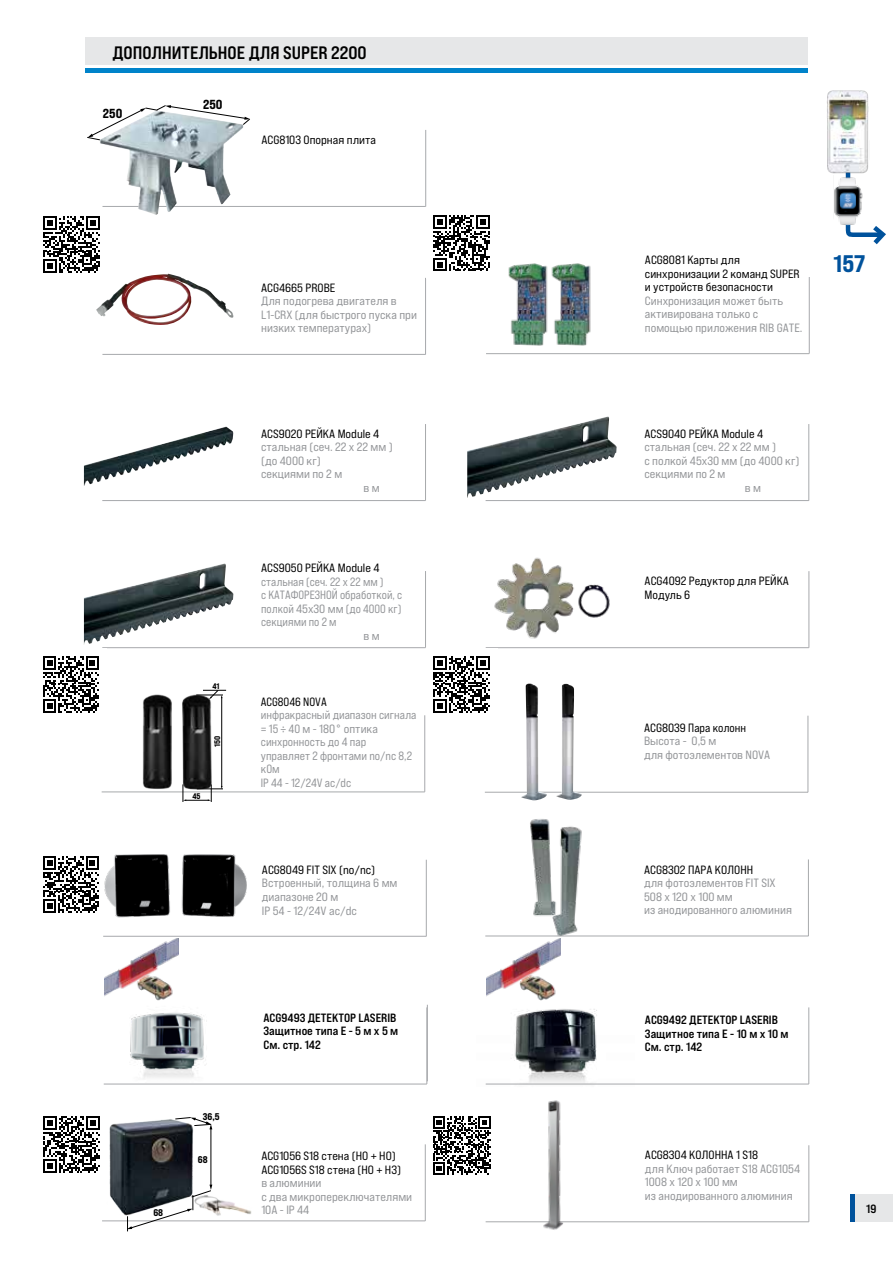
<style>
.page{position:relative;width:893px;height:1263px;background:#fff}
.page>*{position:absolute;margin:0;border:0;box-sizing:border-box;transform-origin:0 0}
.t1{font:24px "Bebas Neue Pro Exp Eb";color:#00529c}
.t2{font:18px "Bebas Neue Pro Exp Bd";color:#000}
.t3{font:13.05px "Bebas Neue Pro Exp Eb";color:#000}
.t4{font:12px/13.5px "Bebas Neue Pro Exp Rg";color:#939598}
.t5{font:12px/13.5px "Bebas Neue Pro Exp Rg";color:#000}
.t6{font:12px/13.5px "Bebas Neue Pro Exp Rg";color:#939598;scale:.95 1}
.t7{font:12px/13.5px "Bebas Neue Pro Exp Bd";color:#000}
.t8{font:12px "Bebas Neue Pro Exp Rg";color:#939598;scale:.93 1}
.t9{font:12px "Bebas Neue Pro Exp Rg";color:#000;scale:.95 1}
.t10{font:9.75px "Bebas Neue Pro Exp Eb";color:#000}
.t11{font:8.1px "Bebas Neue Pro Exp Eb";color:#000}
</style>
<div class="page">
<div style="left:855px;top:1194px;width:38px;height:28px;background:#e6e7e8"></div>
<hr style="left:850px;top:1194px;width:4px;height:28px;background:#00529c">
<hr style="left:102px;top:206px;width:324px;height:1px;background:#a7a9ac">
<hr style="left:425px;top:130px;width:1px;height:76px;background:#a7a9ac">
<img style="left:84px;top:427px;width:149px;height:59px">
<img style="left:84px;top:563px;width:149px;height:81px">
<hr style="left:102px;top:500px;width:323px;height:1px;background:#a7a9ac">
<hr style="left:425px;top:424px;width:1px;height:77px;background:#a7a9ac">
<hr style="left:102px;top:647px;width:323px;height:1px;background:#a7a9ac">
<hr style="left:425px;top:571px;width:1px;height:77px;background:#a7a9ac">
<img style="left:467px;top:416px;width:150px;height:82px">
<hr style="left:486px;top:500px;width:323px;height:1px;background:#a7a9ac">
<hr style="left:808px;top:424px;width:1px;height:77px;background:#a7a9ac">
<hr style="left:102px;top:354px;width:324px;height:1px;background:#a7a9ac">
<hr style="left:425px;top:278px;width:1px;height:76px;background:#a7a9ac">
<img style="left:96px;top:274px;width:137px;height:51px">
<div style="left:85px;top:38px;width:722px;height:27px;background:#e6e7e8"></div>
<hr style="left:85px;top:68px;width:722px;height:4px;background:#0083ca">
<img style="left:99px;top:140px;width:132px;height:75px">
<svg style="left:87px;top:105px;width:163px;height:35px"></svg>
<hr style="left:102px;top:791px;width:323px;height:1px;background:#a7a9ac">
<hr style="left:424px;top:715px;width:1px;height:77px;background:#a7a9ac">
<img style="left:138px;top:694px;width:74px;height:98px">
<hr style="left:221px;top:697px;width:1px;height:89px;background:#000">
<svg style="left:196px;top:690px;width:30px;height:9px"></svg>
<svg style="left:183px;top:784px;width:40px;height:18px"></svg>
<hr style="left:485px;top:792px;width:323px;height:1px;background:#a7a9ac">
<hr style="left:808px;top:716px;width:1px;height:76px;background:#a7a9ac">
<img style="left:521px;top:683px;width:61px;height:117px">
<img style="left:494px;top:557px;width:116px;height:82px">
<hr style="left:486px;top:647px;width:323px;height:1px;background:#a7a9ac">
<hr style="left:808px;top:571px;width:1px;height:77px;background:#a7a9ac">
<svg style="left:845px;top:175px;width:41px;height:70px"></svg>
<img style="left:827px;top:90px;width:42px;height:85px">
<img style="left:834px;top:176px;width:28px;height:50px">
<hr style="left:486px;top:353px;width:323px;height:1px;background:#a7a9ac">
<hr style="left:809px;top:277px;width:1px;height:77px;background:#a7a9ac">
<img style="left:508px;top:263px;width:83px;height:83px">
<svg style="left:433px;top:215px;width:57px;height:56px"></svg>
<svg style="left:43px;top:656px;width:56px;height:57px"></svg>
<svg style="left:433px;top:656px;width:57px;height:57px"></svg>
<div style="left:35px;top:209px;width:72px;height:72px;background:#fff"></div>
<svg style="left:43px;top:216px;width:57px;height:57px"></svg>
<img style="left:485px;top:1009px;width:150px;height:76px">
<img style="left:103px;top:1000px;width:142px;height:85px">
<hr style="left:486px;top:1084px;width:323px;height:1px;background:#a7a9ac">
<hr style="left:808px;top:1007px;width:1px;height:77px;background:#a7a9ac">
<hr style="left:104px;top:1084px;width:323px;height:1px;background:#a7a9ac">
<hr style="left:426px;top:1007px;width:1px;height:77px;background:#a7a9ac">
<hr style="left:427px;top:1005px;width:1px;height:76px;background:#a7a9ac">
<img style="left:487px;top:938px;width:73px;height:62px">
<img style="left:105px;top:938px;width:73px;height:62px">
<hr style="left:102px;top:1220px;width:323px;height:1px;background:#a7a9ac">
<hr style="left:425px;top:1144px;width:1px;height:77px;background:#a7a9ac">
<svg style="left:127px;top:1221px;width:85px;height:10px"></svg>
<img style="left:106px;top:1117px;width:148px;height:104px">
<div style="left:36px;top:1108px;width:72px;height:72px;background:#fff"></div>
<svg style="left:44px;top:1116px;width:56px;height:56px"></svg>
<svg style="left:433px;top:1116px;width:58px;height:58px"></svg>
<hr style="left:486px;top:1221px;width:323px;height:1px;background:#a7a9ac">
<hr style="left:808px;top:1145px;width:1px;height:77px;background:#a7a9ac">
<img style="left:540px;top:1100px;width:60px;height:130px">
<svg style="left:43px;top:856px;width:56px;height:57px"></svg>
<hr style="left:103px;top:936px;width:323px;height:1px;background:#a7a9ac">
<hr style="left:426px;top:860px;width:1px;height:76px;background:#a7a9ac">
<img style="left:104px;top:854px;width:143px;height:64px">
<hr style="left:485px;top:936px;width:323px;height:1px;background:#a7a9ac">
<hr style="left:808px;top:859px;width:1px;height:77px;background:#a7a9ac">
<img style="left:516px;top:819px;width:71px;height:118px">
<h2 class="t2" style="left:112px;top:41px;width:256px">ДОПОЛНИТЕЛЬНОЕ ДЛЯ SUPER 2200</h2>
<p class="t3" style="left:103px;top:105px;width:21px">250</p>
<p class="t3" style="left:203px;top:97px;width:21px">250</p>
<p class="t5" style="left:261px;top:133px;width:116px">ACG8103 Опорная плита</p>
<p class="t11" style="left:212px;top:681px;width:9px">41</p>
<p class="t11" style="left:212px;top:747px;width:13px;rotate:-90deg">150</p>
<p class="t11" style="left:192px;top:791px;width:10px">45</p>
<p class="t10" style="left:153px;top:1206px;width:11px">68</p>
<p class="t10" style="left:203px;top:1111px;width:18px">36,5</p>
<p class="t10" style="left:198px;top:1154px;width:11px">68</p>
<p class="t5" style="left:261px;top:280px;width:76px">ACG4665 PROBE</p>
<p class="t4" style="left:261px;top:294px;width:157px">Для подогрева двигателя в<br>L1-CRX (для быстрого пуска при низких температурах)</p>
<p class="t5" style="left:261px;top:427px;width:120px">ACS9020 РЕЙКА Module 4</p>
<p class="t4" style="left:261px;top:440px;width:133px">стальная (сеч. 22 x 22 мм )</p>
<p class="t4" style="left:261px;top:454px;width:61px">(до 4000 кг)</p>
<p class="t4" style="left:261px;top:467px;width:83px">секциями по 2 м</p>
<p class="t4" style="left:363px;top:481px;width:18px">в м</p>
<p class="t5" style="left:261px;top:561px;width:120px">ACS9050 РЕЙКА Module 4</p>
<p class="t8" style="left:261px;top:574px;width:133px">стальная (сеч. 22 x 22 мм )</p>
<p class="t8" style="left:261px;top:587px;width:153px">с КАТАФОРЕЗНОЙ обработкой, с</p>
<p class="t8" style="left:261px;top:601px;width:152px">полкой 45x30 мм (до 4000 кг)</p>
<p class="t8" style="left:261px;top:614px;width:83px">секциями по 2 м</p>
<p class="t4" style="left:363px;top:628px;width:18px">в м</p>
<p class="t9" style="left:261px;top:694px;width:71px">ACG8046 NOVA</p>
<p class="t6" style="left:261px;top:708px;width:165px">инфракрасный диапазон сигнала = 15 ÷ 40 м - 180° оптика синхронность до 4 пар управляет 2 фронтами no/nc 8,2 кОм<br>IP 44 - 12/24V ac/dc</p>
<p class="t5" style="left:262px;top:862px;width:115px">ACG8049 FIT SIX (no/nc)</p>
<p class="t4" style="left:262px;top:876px;width:137px;line-height:14px">Встроенный, толщина 6 мм диапазоне 20 м<br>IP 54 - 12/24V ac/dc</p>
<p class="t7" style="left:263px;top:1010px;width:136px">ACG9493 ДЕТЕКТОР LASERIB<br>Защитное типа E - 5 м x 5 м<br>См. стр. 142</p>
<p class="t5" style="left:261px;top:1149px;width:141px">ACG1056 S18 стена (HO + HO)<br>ACG1056S S18 стена (HO + HЗ)</p>
<p class="t4" style="left:261px;top:1176px;width:152px">в алюминии<br>с два микропереключателями<br>10А - IP 44</p>
<p class="t5" style="left:645px;top:253px;width:156px">ACG8081 Карты для синхронизации 2 команд SUPER и устройств безопасности</p>
<p class="t4" style="left:645px;top:294px;width:159px">Синхронизация может быть активирована только с помощью приложения RIB GATE.</p>
<h1 class="t1" style="left:834px;top:249px;width:33px">157</h1>
<p class="t5" style="left:644px;top:427px;width:120px">ACS9040 РЕЙКА Module 4</p>
<p class="t4" style="left:644px;top:440px;width:133px">стальная (сеч. 22 x 22 мм )</p>
<p class="t4" style="left:644px;top:454px;width:157px">с полкой 45x30 мм (до 4000 кг)</p>
<p class="t4" style="left:644px;top:467px;width:83px">секциями по 2 м</p>
<p class="t4" style="left:745px;top:481px;width:18px">в м</p>
<p class="t5" style="left:645px;top:573px;width:146px;line-height:14.4px">ACG4092 Редуктор для РЕЙКА<br>Модуль 6</p>
<p class="t5" style="left:644px;top:721px;width:104px">ACG8039 Пара колонн</p>
<p class="t4" style="left:644px;top:734px;width:128px">Высота - 0,5 м<br>для фотоэлементов NOVA</p>
<p class="t5" style="left:644px;top:862px;width:111px">ACG8302 ПАРА КОЛОНН</p>
<p class="t4" style="left:644px;top:876px;width:149px">для фотоэлементов FIT SIX<br>508 х 120 х 100 мм<br>из анодированного алюминия</p>
<p class="t7" style="left:645px;top:1013px;width:145px">ACG9492 ДЕТЕКТОР LASERIB<br>Защитное типа E - 10 м x 10 м<br>См. стр. 142</p>
<p class="t5" style="left:645px;top:1148px;width:115px">ACG8304 КОЛОННА 1 S18</p>
<p class="t4" style="left:645px;top:1161px;width:157px">для Ключ работает S18 ACG1054<br>1008 х 120 х 100 мм<br>из анодированного алюминия</p>
<p class="t7" style="left:866px;top:1201px;width:12px">19</p>
</div>
